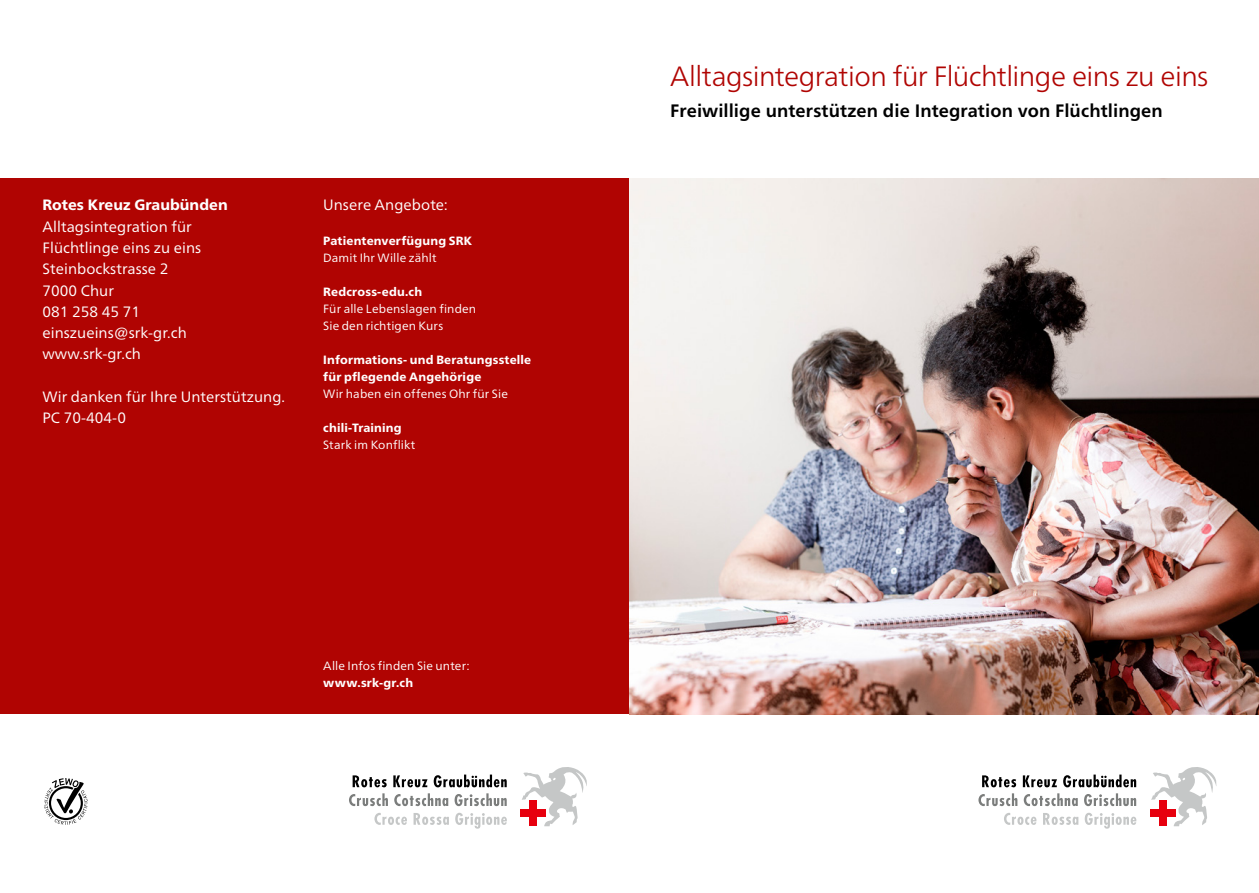
<style>
.page{position:relative;width:1259px;height:893px;background:#fff}
.page>*{position:absolute;margin:0;border:0;box-sizing:border-box;transform-origin:0 0}
.Hauptitel{font:300 27.9px "Frutiger Neue LTW1 G";letter-spacing:-.02em;color:#b00402}
.Hauptitel-2{font:700 18px "Frutiger Neue LTW1 G";letter-spacing:.005em;color:#000}
.GT_10_pt_negativ{font:15px/21.3px "Frutiger Neue LTW1 G";letter-spacing:.005em;color:#fff}
.GT_10_pt_negativ-2{font:800 15px "Frutiger Neue LTW1 G";letter-spacing:.005em;color:#fff}
.GT{font:15px "Frutiger Neue LTW1 G";letter-spacing:.005em;color:#fff}
.GT-2{font:12px/17px "Frutiger Neue LTW1 G";letter-spacing:.01em;color:#fff}
.GT-3{font:800 12px/17px "Frutiger Neue LTW1 G";letter-spacing:.015em;color:#fff}
.s1{font-weight:400}
.s2{font-weight:800}
</style>
<div class="page">
<div style="left:0;top:179px;width:629px;height:535px;background:#b00402"></div>
<svg style="left:44px;top:778px;width:44px;height:47px"></svg>
<img style="left:629px;top:179px;width:630px;height:535px">
<svg style="left:522px;top:767px;width:65px;height:59px"></svg>
<div style="left:520px;top:809px;width:26px;height:8px;background:#e7000e"></div>
<div style="left:529px;top:800px;width:8px;height:26px;background:#e7000e"></div>
<svg style="left:352px;top:775px;width:35px;height:12px"></svg>
<svg style="left:393px;top:775px;width:34px;height:12px"></svg>
<svg style="left:434px;top:775px;width:73px;height:12px"></svg>
<svg style="left:349px;top:793px;width:39px;height:13px"></svg>
<svg style="left:394px;top:793px;width:54px;height:13px"></svg>
<svg style="left:454px;top:793px;width:53px;height:13px"></svg>
<svg style="left:374px;top:813px;width:33px;height:12px"></svg>
<svg style="left:413px;top:813px;width:36px;height:12px"></svg>
<svg style="left:455px;top:813px;width:52px;height:16px"></svg>
<svg style="left:1151px;top:767px;width:65px;height:59px"></svg>
<div style="left:1149px;top:809px;width:26px;height:8px;background:#e7000e"></div>
<div style="left:1158px;top:800px;width:8px;height:26px;background:#e7000e"></div>
<svg style="left:982px;top:775px;width:34px;height:12px"></svg>
<svg style="left:1023px;top:775px;width:34px;height:12px"></svg>
<svg style="left:1063px;top:775px;width:73px;height:12px"></svg>
<svg style="left:978px;top:793px;width:39px;height:13px"></svg>
<svg style="left:1023px;top:793px;width:54px;height:13px"></svg>
<svg style="left:1084px;top:793px;width:52px;height:13px"></svg>
<svg style="left:1004px;top:813px;width:32px;height:12px"></svg>
<svg style="left:1043px;top:813px;width:35px;height:12px"></svg>
<svg style="left:1084px;top:813px;width:52px;height:16px"></svg>
<p class="GT_10_pt_negativ-2" style="left:43px;top:196px;width:187px">Rotes Kreuz Graubünden</p>
<p class="GT_10_pt_negativ" style="left:43px;top:216px;width:160px">Alltagsintegration für<br>Flüchtlinge eins zu eins</p>
<p class="GT_10_pt_negativ" style="left:43px;top:258px;width:127px">Steinbockstrasse 2</p>
<p class="GT_10_pt_negativ" style="left:43px;top:279px;width:73px">7000 Chur</p>
<p class="GT_10_pt_negativ" style="left:43px;top:301px;width:99px">081 258 45 71</p>
<p class="GT_10_pt_negativ" style="left:43px;top:322px;width:146px">einszueins@srk-gr.ch</p>
<p class="GT_10_pt_negativ" style="left:43px;top:343px;width:100px">www.srk-gr.ch</p>
<p class="GT_10_pt_negativ" style="left:43px;top:386px;width:244px">Wir danken für Ihre Unterstützung.</p>
<p class="GT_10_pt_negativ" style="left:43px;top:407px;width:85px">PC 70-404-0</p>
<p class="GT" style="left:323px;top:196px;width:126px">Unsere Angebote:</p>
<p class="GT-3" style="left:323px;top:232px;width:150px">Patientenverfügung SRK<br><span class="s1">Damit Ihr Wille zählt</span></p>
<p class="GT-3" style="left:323px;top:283px;width:100px">Redcross-edu.ch</p>
<p class="GT-2" style="left:323px;top:300px;width:154px">Für alle Lebenslagen finden<br>Sie den richtigen Kurs</p>
<p class="GT-3" style="left:323px;top:351px;width:209px">Informations- und Beratungsstelle für pflegende Angehörige</p>
<p class="GT-2" style="left:323px;top:385px;width:186px">Wir haben ein offenes Ohr für Sie</p>
<p class="GT-2" style="left:323px;top:419px;width:94px"><span class="s2">chili-Training<br></span>Stark im Konflikt</p>
<p class="GT-2" style="left:323px;top:658px;width:148px">Alle Infos finden Sie unter:</p>
<p class="GT-3" style="left:323px;top:675px;width:91px">www.srk-gr.ch</p>
<p class="Hauptitel" style="left:670px;top:59px;width:540px">Alltagsintegration für Flüchtlinge eins zu eins</p>
<p class="Hauptitel-2" style="left:670px;top:100px;width:494px">Freiwillige unterstützen die Integration von Flüchtlingen</p>
</div>
